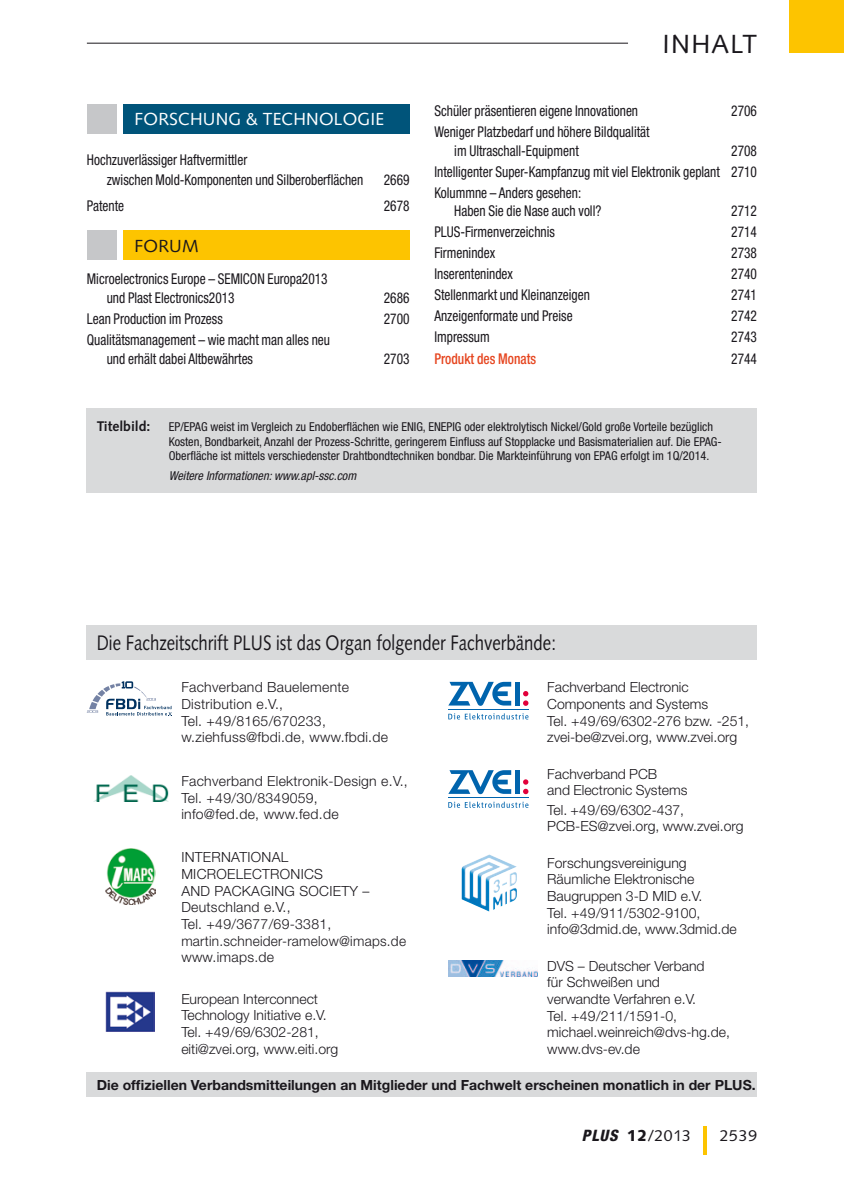
<style>
.page{position:relative;width:844px;height:1191px;background:#fff}
.page>*{position:absolute;margin:0;border:0;box-sizing:border-box;transform-origin:0 0}
.t1{font:26.25px "Syntax";letter-spacing:.05em;color:#1a171c}
._01_13_Titel{font:21px "Syntax";color:#1a171c;scale:.8 1}
.t2{font:17.5px "Syntax";letter-spacing:.01em;color:#fff}
.t3{font:17.5px "Syntax";letter-spacing:.01em;color:#1a171c}
.Seitenzahl{font:15.75px "Syntax";letter-spacing:.05em;color:#1a171c}
._10_10_Inhalt{font:condensed 14.88px/18.7px "Helvetica Neue";color:#1a171c;scale:.9 1}
._05_10_Grute{font:condensed 14.88px/20.8px "Helvetica Neue";color:#1a171c;scale:.9 1}
._10_10_Inhalt-2{font:500 condensed 14.88px "Helvetica Neue";color:#e6451f;scale:.9 1}
._05_10_Grute-2{font:300 14px/16.6px "Helvetica Neue";color:#1a171c}
._05_10_Grute-3{font:300 14px/16.6px "Helvetica Neue";letter-spacing:.02em;color:#1a171c}
.t4{font:700 14px "Helvetica Neue";color:#1a171c}
._07_07_Ref__Titel{font:700 14px "Syntax";color:#1a171c}
.t5{font:condensed 12.25px/14.9px "Helvetica Neue";color:#1a171c}
.t6{font:italic condensed 12.25px "Helvetica Neue";color:#1a171c}
.s1{font-family:"Helvetica Neue";font-weight:800;font-style:italic;font-stretch:condensed}
.s2{font-weight:900}
</style>
<div class="page">
<hr style="left:703px;top:1126px;width:3px;height:29px;background:#fdc400">
<div style="left:789px;top:0;width:54px;height:52px;background:#fdc400"></div>
<hr style="left:87px;top:43px;width:541px;height:1px;background:#1a171c">
<div style="left:123px;top:104px;width:286px;height:30px;background:#00547a"></div>
<div style="left:87px;top:104px;width:30px;height:30px;background:#c6c7c9"></div>
<div style="left:123px;top:230px;width:286px;height:30px;background:#fdc400"></div>
<div style="left:87px;top:230px;width:30px;height:30px;background:#c6c7c9"></div>
<div style="left:87px;top:625px;width:669px;height:35px;background:#d9dadb"></div>
<div style="left:87px;top:1071px;width:669px;height:25px;background:#d9dadb"></div>
<div style="left:87px;top:408px;width:669px;height:84px;background:#d9dadb"></div>
<img style="left:105px;top:848px;width:50px;height:56px">
<img style="left:448px;top:961px;width:89px;height:15px">
<img style="left:94px;top:775px;width:74px;height:26px">
<img style="left:106px;top:991px;width:49px;height:40px">
<svg style="left:480px;top:855px;width:9px;height:4px"></svg>
<svg style="left:87px;top:681px;width:85px;height:35px"></svg>
<svg style="left:448px;top:682px;width:63px;height:24px"></svg>
<div style="left:514px;top:682px;width:5px;height:23px;background:#0064ad"></div>
<svg style="left:523px;top:691px;width:5px;height:15px"></svg>
<hr style="left:448px;top:709px;width:80px;height:1px;background:#0064ad">
<svg style="left:448px;top:713px;width:80px;height:6px"></svg>
<svg style="left:448px;top:770px;width:63px;height:24px"></svg>
<div style="left:514px;top:770px;width:5px;height:24px;background:#0064ad"></div>
<svg style="left:523px;top:779px;width:5px;height:15px"></svg>
<hr style="left:448px;top:797px;width:80px;height:1px;background:#0064ad">
<svg style="left:448px;top:801px;width:80px;height:7px"></svg>
<p class="t2" style="left:135px;top:109px;width:251px">FORSCHUNG &amp; TECHNOLOGIE</p>
<p class="_05_10_Grute" style="left:107px;top:149px;width:287px;text-indent:-20px">Hochzuverlässiger Haftvermittler<br>zwischen Mold-Komponenten und Silberoberflächen</p>
<p class="_05_10_Grute" style="left:384px;top:170px;width:30px">2669</p>
<p class="_05_10_Grute" style="left:87px;top:195px;width:43px">Patente</p>
<p class="_05_10_Grute" style="left:384px;top:195px;width:30px">2678</p>
<p class="t3" style="left:135px;top:235px;width:65px">FORUM</p>
<p class="_10_10_Inhalt" style="left:107px;top:269px;width:247px;text-indent:-20px">Microelectronics Europe – SEMICON Europa2013 und Plast Electronics2013</p>
<p class="_10_10_Inhalt" style="left:384px;top:288px;width:30px">2686</p>
<p class="_10_10_Inhalt" style="left:87px;top:309px;width:152px">Lean Production im Prozess</p>
<p class="_10_10_Inhalt" style="left:384px;top:309px;width:30px">2700</p>
<p class="_10_10_Inhalt" style="left:107px;top:330px;width:249px;text-indent:-20px">Qualitätsmanagement – wie macht man alles neu und erhält dabei Altbewährtes</p>
<p class="_10_10_Inhalt" style="left:384px;top:349px;width:30px">2703</p>
<h1 class="t1" style="left:662px;top:28px;width:96px">INHALT</h1>
<p class="_10_10_Inhalt" style="left:434px;top:101px;width:228px">Schüler präsentieren eigene Innovationen</p>
<p class="_10_10_Inhalt" style="left:731px;top:101px;width:30px">2706</p>
<p class="_10_10_Inhalt" style="left:454px;top:122px;width:218px;text-indent:-20px">Weniger Platzbedarf und höhere Bildqualität im Ultraschall-Equipment</p>
<p class="_10_10_Inhalt" style="left:731px;top:141px;width:30px">2708</p>
<p class="_10_10_Inhalt" style="left:434px;top:162px;width:360px">Intelligenter Super-Kampfanzug mit viel Elektronik geplant 2710</p>
<p class="_10_10_Inhalt" style="left:454px;top:183px;width:165px;text-indent:-20px">Kolummne – Anders gesehen:<br>Haben Sie die Nase auch voll?</p>
<p class="_10_10_Inhalt" style="left:731px;top:201px;width:30px">2712</p>
<p class="_10_10_Inhalt" style="left:434px;top:222px;width:135px">PLUS-Firmenverzeichnis</p>
<p class="_10_10_Inhalt" style="left:731px;top:222px;width:30px">2714</p>
<p class="_10_10_Inhalt" style="left:434px;top:243px;width:69px">Firmenindex</p>
<p class="_10_10_Inhalt" style="left:731px;top:243px;width:30px">2738</p>
<p class="_10_10_Inhalt" style="left:434px;top:265px;width:89px">Inserentenindex</p>
<p class="_10_10_Inhalt" style="left:731px;top:265px;width:30px">2740</p>
<p class="_10_10_Inhalt" style="left:434px;top:286px;width:174px">Stellenmarkt und Kleinanzeigen</p>
<p class="_10_10_Inhalt" style="left:731px;top:286px;width:30px">2741</p>
<p class="_10_10_Inhalt" style="left:434px;top:307px;width:155px">Anzeigenformate und Preise</p>
<p class="_10_10_Inhalt" style="left:731px;top:307px;width:30px">2742</p>
<p class="_10_10_Inhalt" style="left:434px;top:328px;width:63px">Impressum</p>
<p class="_10_10_Inhalt" style="left:731px;top:328px;width:30px">2743</p>
<p class="_10_10_Inhalt-2" style="left:434px;top:349px;width:114px">Produkt des Monats</p>
<p class="_10_10_Inhalt" style="left:731px;top:349px;width:30px">2744</p>
<p class="_07_07_Ref__Titel" style="left:97px;top:418px;width:55px">Titelbild:</p>
<p class="t5" style="left:169px;top:419px;width:554px">EP/EPAG weist im Vergleich zu Endoberflächen wie ENIG, ENEPIG oder elektrolytisch Nickel/Gold große Vorteile bezüglich<br>Kosten, Bondbarkeit, Anzahl der Prozess-Schritte, geringerem Einfluss auf Stopplacke und Basismaterialien auf. Die EPAG-<br>Oberfläche ist mittels verschiedenster Drahtbondtechniken bondbar. Die Markteinführung von EPAG erfolgt im 1Q/2014.</p>
<p class="t6" style="left:169px;top:469px;width:189px">Weitere Informationen: www.apl-ssc.com</p>
<p class="_01_13_Titel" style="left:97px;top:630px;width:575px">Die Fachzeitschrift PLUS ist das Organ folgender Fachverbände:</p>
<p class="_05_10_Grute-3" style="left:181px;top:679px;width:208px">Fachverband Bauelemente<br>Distribution e.V.,<br>Tel. +49/8165/670233, w.ziehfuss@fbdi.de, www.fbdi.de</p>
<p class="_05_10_Grute-3" style="left:181px;top:772px;width:228px">Fachverband Elektronik-Design e.V.,<br>Tel. +49/30/8349059,<br>info@fed.de, www.fed.de</p>
<p class="_05_10_Grute-3" style="left:181px;top:848px;width:226px">INTERNATIONAL<br>MICROELECTRONICS<br>AND PACKAGING SOCIETY –<br>Deutschland e.V.,<br>Tel. +49/3677/69-3381, martin.schneider-ramelow@imaps.de www.imaps.de</p>
<p class="_05_10_Grute-2" style="left:181px;top:990px;width:158px">European Interconnect<br>Technology Initiative e.V.<br>Tel. +49/69/6302-281, eiti@zvei.org, www.eiti.org</p>
<p class="_05_10_Grute-2" style="left:547px;top:679px;width:203px">Fachverband Electronic<br>Components and Systems<br>Tel. +49/69/6302-276 bzw. -251, zvei-be@zvei.org, www.zvei.org</p>
<p class="_05_10_Grute-2" style="left:547px;top:765px;width:142px">Fachverband PCB<br>and Electronic Systems</p>
<p class="_05_10_Grute-2" style="left:547px;top:801px;width:198px">Tel. +49/69/6302-437,<br>PCB-ES@zvei.org, www.zvei.org</p>
<p class="_05_10_Grute-2" style="left:547px;top:854px;width:191px">Forschungsvereinigung<br>Räumliche Elektronische<br>Baugruppen 3-D MID e.V.<br>Tel. +49/911/5302-9100, info@3dmid.de, www.3dmid.de</p>
<p class="_05_10_Grute-2" style="left:547px;top:957px;width:184px">DVS – Deutscher Verband<br>für Schweißen und<br>verwandte Verfahren e.V.<br>Tel. +49/211/1591-0, michael.weinreich@dvs-hg.de, www.dvs-ev.de</p>
<p class="t4" style="left:97px;top:1076px;width:660px">Die offiziellen Verbandsmitteilungen an Mitglieder und Fachwelt erscheinen monatlich in der PLUS.</p>
<p class="Seitenzahl" style="left:581px;top:1126px;width:110px"><span class="s1">PLUS</span> <span class="s2">12</span>/2013</p>
<p class="Seitenzahl" style="left:719px;top:1126px;width:39px">2539</p>
</div>
